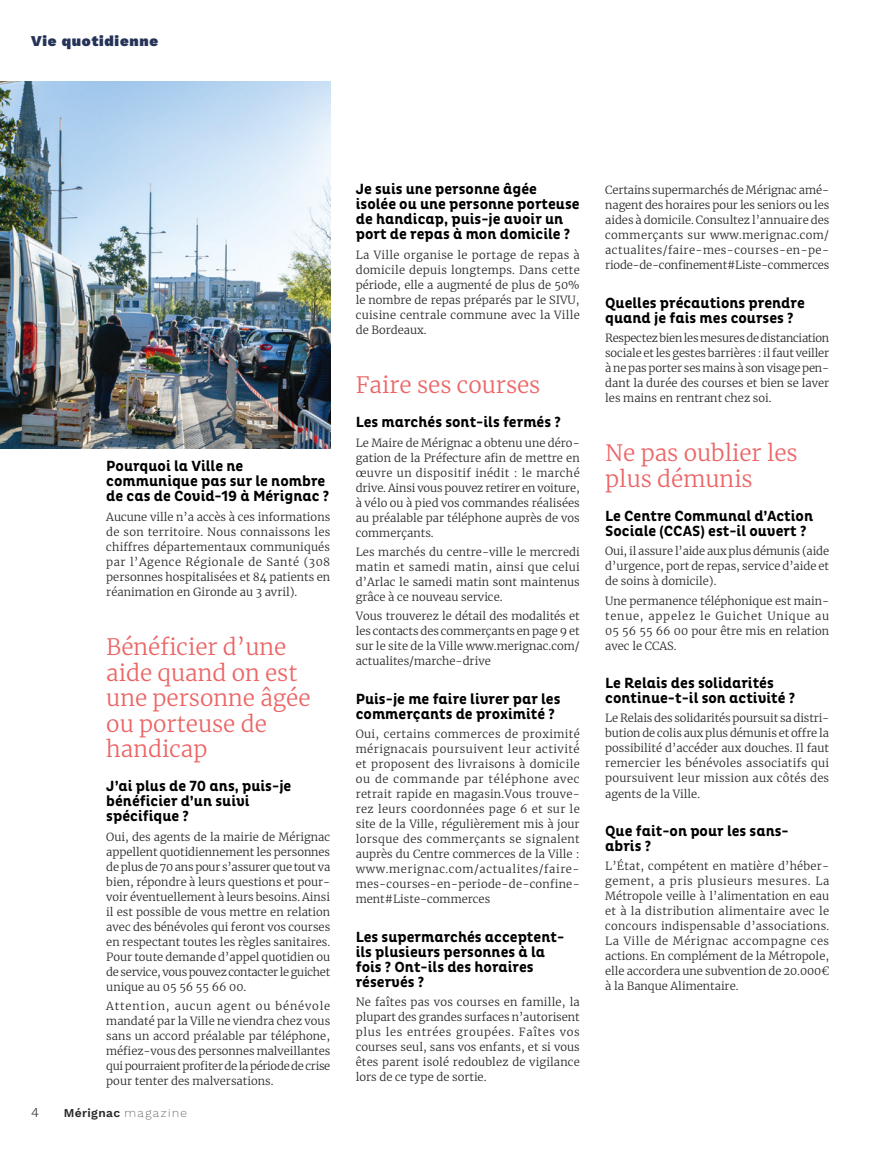
<style>
.page{position:relative;width:893px;height:1149px;background:#fff}
.page>*{position:absolute;margin:0;border:0;box-sizing:border-box;transform-origin:0 0}
.Titre_2{font:300 22.5px/25.5px "Merriweather";color:#ec6667}
.Inter{font:700 15px/15px "Pluto Cond";color:#000}
.t1{font:900 15px "Work Sans";letter-spacing:.05em;color:#263358}
.t2{font:300 13.5px "Work Sans";color:#282827}
.t3{font:600 12px "Work Sans";letter-spacing:.03em;color:#282827}
.Txt_Courant{font:300 11.25px/15px "Merriweather";color:#282827;text-align:justify}
.s1{font-weight:100}
</style>
<div class="page">
<img style="left:0;top:82px;width:330px;height:367px">
<h2 class="t1" style="left:31px;top:32px;width:129px">Vie quotidienne</h2>
<p class="Inter" style="left:106px;top:459px;width:224px">Pourquoi la Ville ne communique pas sur le nombre de cas de Covid-19 à Mérignac ?</p>
<p class="Txt_Courant" style="left:106px;top:508px;width:226px">Aucune ville n’a accès à ces informations de son territoire. Nous connaissons les chiffres départementaux communiqués par l’Agence Régionale de Santé (308 personnes hospitalisées et 84 patients en réanimation en Gironde au 3 avril).</p>
<p class="Titre_2" style="left:106px;top:633px;width:206px">Bénéficier d’une aide quand on est une personne âgée ou porteuse de handicap</p>
<p class="Inter" style="left:106px;top:779px;width:187px">J’ai plus de 70 ans, puis-je bénéficier d’un suivi spécifique ?</p>
<p class="Txt_Courant" style="left:106px;top:828px;width:225px">Oui, des agents de la mairie de Mérignac appellent quotidiennement les personnes de plus de 70 ans pour s’assurer que tout va bien, répondre à leurs questions et pour&shy;voir éventuellement à leurs besoins. Ainsi il est possible de vous mettre en relation avec des bénévoles qui feront vos courses en respectant toutes les règles sanitaires.<br>Pour toute demande d’appel quotidien ou de service, vous pouvez contacter le guichet unique au 05 56 55 66 00.</p>
<p class="Txt_Courant" style="left:106px;top:997px;width:226px">Attention, aucun agent ou bénévole mandaté par la Ville ne viendra chez vous sans un accord préalable par téléphone, méfiez-vous des personnes malveillantes qui pourraient profiter de la période de crise pour tenter des malversations.</p>
<p class="t2" style="left:31px;top:1103px;width:9px">4</p>
<p class="t3" style="left:64px;top:1105px;width:125px">Mérignac <span class="s1">magazine</span></p>
<p class="Inter" style="left:356px;top:182px;width:225px">Je suis une personne âgée isolée ou une personne porteuse de handicap, puis-je avoir un port de repas à mon domicile ?</p>
<p class="Txt_Courant" style="left:356px;top:246px;width:225px">La Ville organise le portage de repas à domicile depuis longtemps. Dans cette période, elle a augmenté de plus de 50% le nombre de repas préparés par le SIVU, cuisine centrale commune avec la Ville de Bordeaux.</p>
<p class="Titre_2" style="left:356px;top:371px;width:186px">Faire ses courses</p>
<p class="Inter" style="left:356px;top:415px;width:207px">Les marchés sont-ils fermés ?</p>
<p class="Txt_Courant" style="left:356px;top:434px;width:226px">Le Maire de Mérignac a obtenu une déro&shy;gation de la Préfecture afin de mettre en œuvre un dispositif inédit : le marché drive. Ainsi vous pouvez retirer en voiture, à vélo ou à pied vos commandes réalisées au préalable par téléphone auprès de vos commerçants.</p>
<p class="Txt_Courant" style="left:356px;top:544px;width:226px">Les marchés du centre-ville le mercredi matin et samedi matin, ainsi que celui d’Arlac le samedi matin sont maintenus grâce à ce nouveau service.</p>
<p class="Txt_Courant" style="left:356px;top:608px;width:226px">Vous trouverez le détail des modalités et les contacts des commerçants en page 9 et sur le site de la Ville www.merignac.com/ actualites/marche-drive</p>
<p class="Inter" style="left:356px;top:691px;width:206px">Puis-je me faire livrer par les commerçants de proximité ?</p>
<p class="Txt_Courant" style="left:356px;top:725px;width:226px">Oui, certains commerces de proximité mérignacais poursuivent leur activité́ et proposent des livraisons à domicile ou de commande par téléphone avec retrait rapide en magasin.Vous trouve&shy;rez leurs coordonnées page 6 et sur le site de la Ville, régulièrement mis à jour lorsque des commerçants se signalent auprès du Centre commerces de la Ville : www.merignac.com/actualites/faire&shy;mes-courses-en-periode-de-confine&shy;ment#Liste-commerces</p>
<p class="Inter" style="left:356px;top:929px;width:210px">Les supermarchés acceptent&shy;ils plusieurs personnes à la fois ? Ont-ils des horaires réservés ?</p>
<p class="Txt_Courant" style="left:356px;top:993px;width:226px">Ne faîtes pas vos courses en famille, la plupart des grandes surfaces n’autorisent plus les entrées groupées. Faîtes vos courses seul, sans vos enfants, et si vous êtes parent isolé redoublez de vigilance lors de ce type de sortie.</p>
<p class="Txt_Courant" style="left:605px;top:182px;width:226px">Certains supermarchés de Mérignac amé&shy;nagent des horaires pour les seniors ou les aides à domicile. Consultez l’annuaire des commerçants sur www.merignac.com/ actualites/faire-mes-courses-en-pe&shy;riode-de-confinement#Liste-commerces</p>
<p class="Inter" style="left:605px;top:295px;width:201px">Quelles précautions prendre quand je fais mes courses ?</p>
<p class="Txt_Courant" style="left:605px;top:330px;width:226px">Respectez bien les mesures de distanciation sociale et les gestes barrières : il faut veiller à ne pas porter ses mains à son visage pen&shy;dant la durée des courses et bien se laver les mains en rentrant chez soi.</p>
<p class="Titre_2" style="left:605px;top:439px;width:194px">Ne pas oublier les plus démunis</p>
<p class="Inter" style="left:605px;top:509px;width:209px">Le Centre Communal d’Action<br>Sociale (CCAS) est-il ouvert ?</p>
<p class="Txt_Courant" style="left:605px;top:543px;width:225px">Oui, il assure l’aide aux plus démunis (aide d’urgence, port de repas, service d’aide et de soins à domicile).</p>
<p class="Txt_Courant" style="left:605px;top:592px;width:225px">Une permanence téléphonique est main&shy;tenue, appelez le Guichet Unique au 05 56 55 66 00 pour être mis en relation avec le CCAS.</p>
<p class="Inter" style="left:605px;top:675px;width:192px">Le Relais des solidarités continue-t-il son activité ?</p>
<p class="Txt_Courant" style="left:605px;top:710px;width:225px">Le Relais des solidarités poursuit sa distri&shy;bution de colis aux plus démunis et offre la possibilité d’accéder aux douches. Il faut remercier les bénévoles associatifs qui poursuivent leur mission aux côtés des agents de la Ville.</p>
<p class="Inter" style="left:605px;top:823px;width:185px">Que fait-on pour les sans&shy;abris ?</p>
<p class="Txt_Courant" style="left:605px;top:858px;width:226px">L’État, compétent en matière d’héber&shy;gement, a pris plusieurs mesures. La Métropole veille à l’alimentation en eau et à la distribution alimentaire avec le concours indispensable d’associations.<br>La Ville de Mérignac accompagne ces actions. En complément de la Métropole, elle accordera une subvention de 20.000€ à la Banque Alimentaire.</p>
</div>
